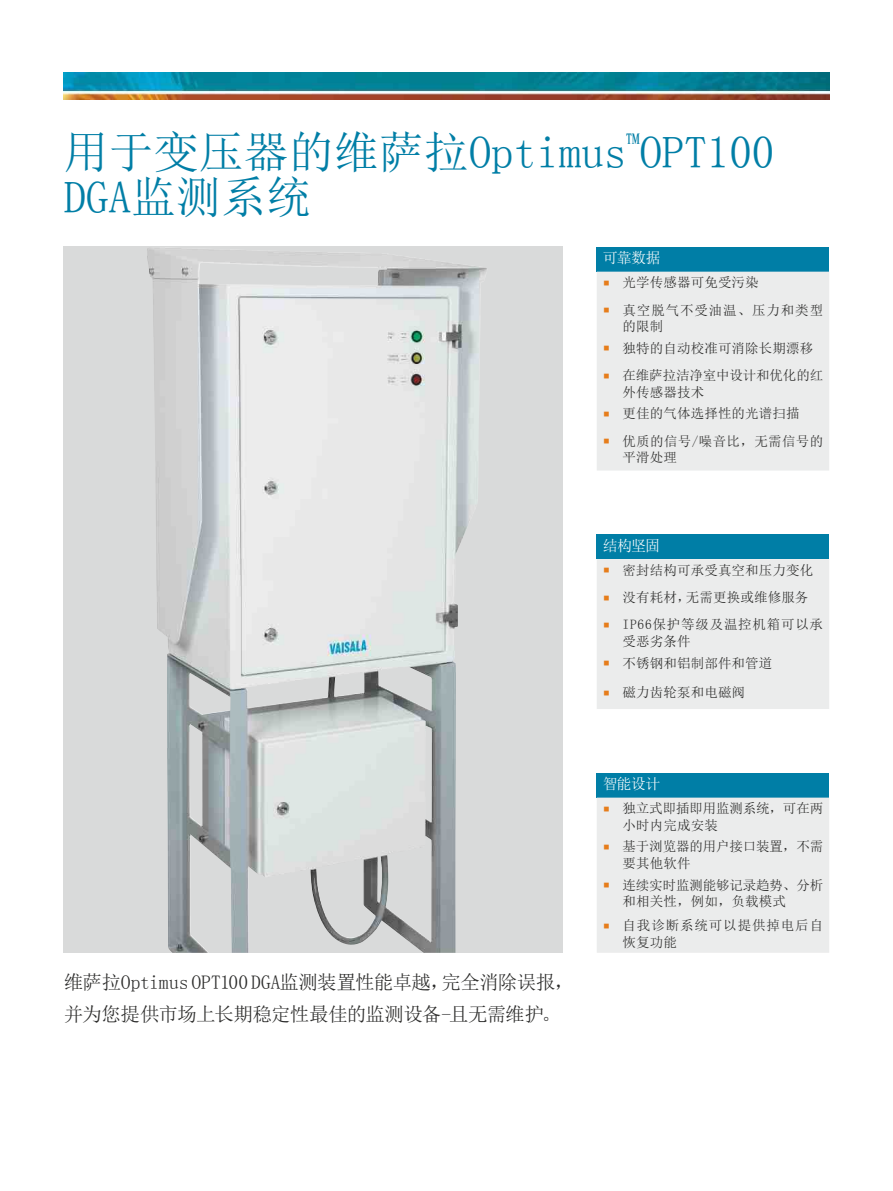
<style>
.page{position:relative;width:893px;height:1191px;background:#fff}
.page>*{position:absolute;margin:0;border:0;box-sizing:border-box;transform-origin:0 0}
.t1{font:45px/45px "Sim Sun";color:#007ea6}
.t2{font:19.5px/31.5px "Sim Sun";letter-spacing:-.03em;color:#2b2b2a}
.t3{font:15px "Sim Sun";letter-spacing:-.04em;color:#fefefe}
.t4{font:13.5px/16.5px "Sim Sun";letter-spacing:.01em;color:#2b2b2a}
.t5{font:13.5px/16.5px "Sim Sun";letter-spacing:-.01em;color:#2b2b2a}
.t6{font:13.5px/16.5px "Sim Sun";letter-spacing:.065em;color:#2b2b2a}
.t7{font:13.5px/16.5px "Sim Sun";letter-spacing:.055em;color:#2b2b2a}
.s1{font-family:"Arial";font-size:21px;color:#e67d1b}
</style>
<div class="page">
<div style="left:63px;top:247px;width:500px;height:705px;background:#d9dada"></div>
<img style="left:147px;top:248px;width:340px;height:704px">
<div style="left:597px;top:247px;width:232px;height:25px;background:#007ea6"></div>
<div style="left:597px;top:272px;width:232px;height:198px;background:#ebecec"></div>
<div style="left:597px;top:534px;width:232px;height:25px;background:#007ea6"></div>
<div style="left:597px;top:559px;width:232px;height:150px;background:#ebecec"></div>
<div style="left:597px;top:772px;width:232px;height:25px;background:#007ea6"></div>
<div style="left:597px;top:797px;width:232px;height:155px;background:#ebecec"></div>
<img style="left:64px;top:72px;width:765px;height:28px">
<h1 class="t1" style="left:64px;top:130px;width:712px">用于变压器的维萨拉Optimus<sup>™</sup>OPT100<br>DGA监测系统</h1>
<p class="t3" style="left:603px;top:250px;width:60px">可靠数据</p>
<p class="t4" style="left:603px;top:274px;width:158px"><span class="s1">▪</span> 光学传感器可免受污染</p>
<p class="t6" style="left:623px;top:301px;width:202px;text-indent:-20px"><span class="s1">▪</span> 真空脱气不受油温、压力和类型的限制</p>
<p class="t4" style="left:603px;top:340px;width:212px"><span class="s1">▪</span> 独特的自动校准可消除长期漂移</p>
<p class="t5" style="left:623px;top:367px;width:202px;text-indent:-20px"><span class="s1">▪</span> 在维萨拉洁净室中设计和优化的红外传感器技术</p>
<p class="t4" style="left:603px;top:405px;width:198px"><span class="s1">▪</span> 更佳的气体选择性的光谱扫描</p>
<p class="t4" style="left:623px;top:432px;width:202px;text-indent:-20px"><span class="s1">▪</span> 优质的信号/噪音比，无需信号的平滑处理</p>
<p class="t3" style="left:603px;top:538px;width:59px">结构坚固</p>
<p class="t4" style="left:603px;top:562px;width:212px"><span class="s1">▪</span> 密封结构可承受真空和压力变化</p>
<p class="t4" style="left:603px;top:589px;width:207px"><span class="s1">▪</span> 没有耗材，无需更换或维修服务</p>
<p class="t7" style="left:623px;top:616px;width:202px;text-indent:-20px"><span class="s1">▪</span> IP66保护等级及温控机箱可以承受恶劣条件</p>
<p class="t4" style="left:603px;top:654px;width:171px"><span class="s1">▪</span> 不锈钢和铝制部件和管道</p>
<p class="t4" style="left:603px;top:684px;width:144px"><span class="s1">▪</span> 磁力齿轮泵和电磁阀</p>
<h2 class="t2" style="left:64px;top:966px;width:512px">维萨拉Optimus OPT100 DGA监测装置性能卓越，完全消除误报，并为您提供市场上长期稳定性最佳的监测设备-且无需维护。</h2>
<p class="t3" style="left:603px;top:776px;width:59px">智能设计</p>
<p class="t5" style="left:623px;top:800px;width:202px;text-indent:-20px"><span class="s1">▪</span> 独立式即插即用监测系统，可在两小时内完成安装</p>
<p class="t5" style="left:623px;top:838px;width:202px;text-indent:-20px"><span class="s1">▪</span> 基于浏览器的用户接口装置，不需要其他软件</p>
<p class="t5" style="left:623px;top:876px;width:202px;text-indent:-20px"><span class="s1">▪</span> 连续实时监测能够记录趋势、分析和相关性，例如，负载模式</p>
<p class="t6" style="left:623px;top:917px;width:202px;text-indent:-20px"><span class="s1">▪</span> 自我诊断系统可以提供掉电后自恢复功能</p>
</div>
